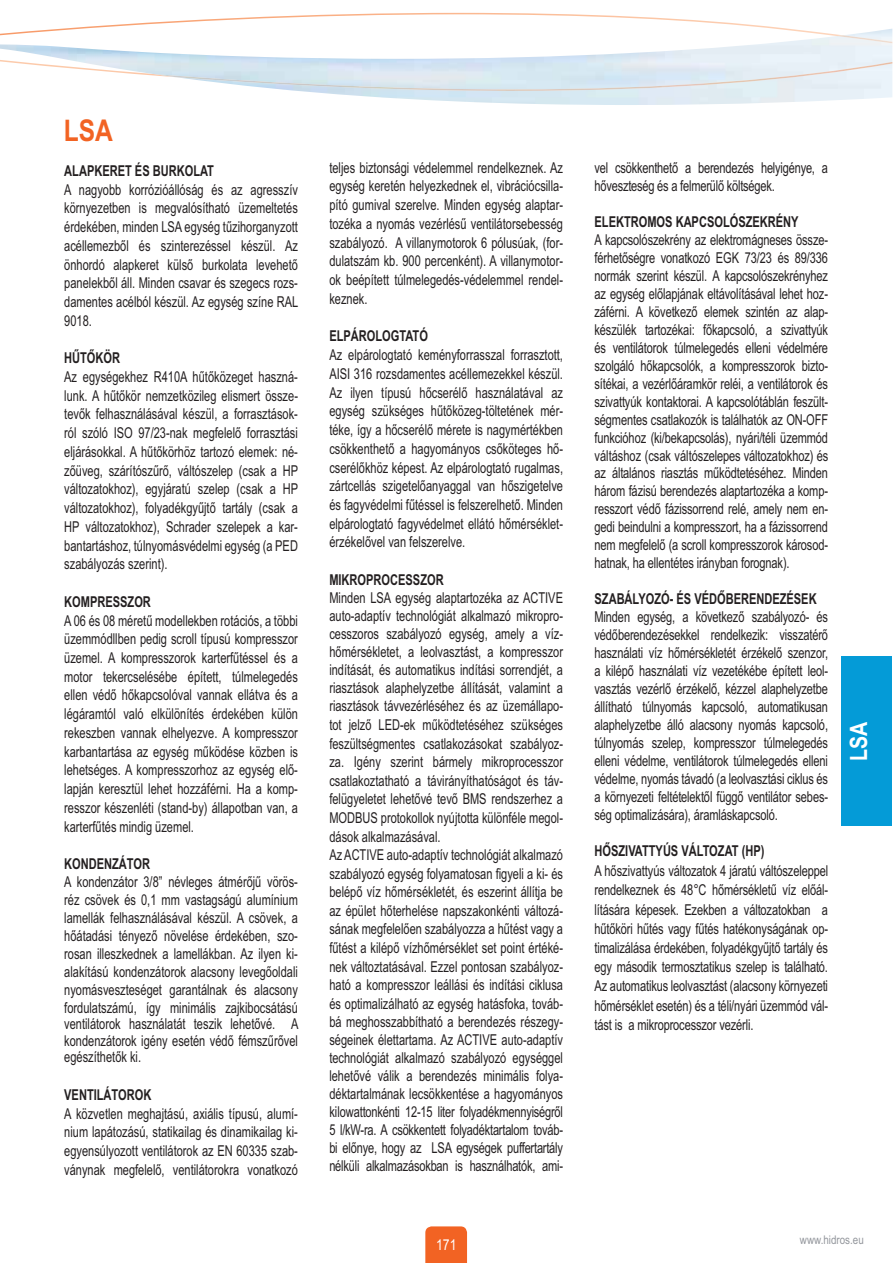
<style>
.page{position:relative;width:893px;height:1263px;background:#fff}
.page>*{position:absolute;margin:0;border:0;box-sizing:border-box;transform-origin:0 0}
.t1{font:700 30px "Arial Narrow";color:#f26323}
.t2{font:700 24px "Arial Narrow";color:#fff}
.t3{font:15px/18.8px "Arial Narrow";color:#231f20;text-align:justify;scale:.9 1}
.t4{font:700 15px "Arial Narrow";color:#231f20;scale:.9 1}
.t5{font:15px "Arial Narrow";color:#fff}
.t6{font:12px "Arial Narrow";color:#93969c}
</style>
<div class="page">
<svg style="left:59px;top:13px;width:730px;height:16px"></svg>
<img style="left:0;top:29px;width:892px;height:76px">
<img style="left:152px;top:62px;width:740px;height:29px">
<img style="left:837px;top:35px;width:55px;height:8px">
<div style="left:425px;top:1226px;width:42px;height:36px;background:#f26323"></div>
<div style="left:841px;top:656px;width:51px;height:170px;background:#049bd7"></div>
<h1 class="t1" style="left:64px;top:119px;width:51px">LSA</h1>
<p class="t4" style="left:64px;top:165px;width:168px">ALAPKERET ÉS BURKOLAT</p>
<p class="t3" style="left:64px;top:181px;width:262px">A nagyobb korrózióállóság és az agresszív környezetben is megvalósítható üzemeltetés érdekében, minden LSA egység tűzihorganyzott acéllemezből és szinterezéssel készül. Az önhordó alapkeret külső burkolata levehető panelekből áll. Minden csavar és szegecs rozs&shy;damentes acélból készül. Az egység színe RAL 9018.</p>
<p class="t4" style="left:64px;top:352px;width:63px">HŰTŐKÖR</p>
<p class="t3" style="left:64px;top:369px;width:261px">Az egységekhez R410A hűtőközeget haszná&shy;lunk. A hűtőkör nemzetközileg elismert össze&shy;tevők felhasználásával készül, a forrasztások&shy;ról szóló ISO 97/23-nak megfelelő forrasztási eljárásokkal. A hűtőkörhöz tartozó elemek: né&shy;zőüveg, szárítószűrő, váltószelep (csak a HP változatokhoz), egyjáratú szelep (csak a HP változatokhoz), folyadékgyűjtő tartály (csak a HP változatokhoz), Schrader szelepek a kar&shy;bantartáshoz, túlnyomásvédelmi egység (a PED szabályozás szerint).</p>
<p class="t4" style="left:64px;top:596px;width:98px">KOMPRESSZOR</p>
<p class="t3" style="left:64px;top:612px;width:261px">A 06 és 08 méretű modellekben rotációs, a többi üzemmódllben pedig scroll típusú kompresszor üzemel. A kompresszorok karterfűtéssel és a motor tekercselésébe épített, túlmelegedés ellen védő hőkapcsolóval vannak ellátva és a légáramtól való elkülönítés érdekében külön rekeszben vannak elhelyezve. A kompresszor karbantartása az egység működése közben is lehetséges. A kompresszorhoz az egység elő&shy;lapján keresztül lehet hozzáférni. Ha a komp&shy;resszor készenléti (stand-by) állapotban van, a karterfűtés mindig üzemel.</p>
<p class="t4" style="left:64px;top:858px;width:97px">KONDENZÁTOR</p>
<p class="t3" style="left:64px;top:874px;width:261px;line-height:18px">A kondenzátor 3/8” névleges átmérőjű vörös&shy;réz csövek és 0,1 mm vastagságú alumínium lamellák felhasználásával készül. A csövek, a hőátadási tényező növelése érdekében, szo&shy;rosan illeszkednek a lamellákban. Az ilyen ki&shy;alakítású kondenzátorok alacsony levegőoldali nyomásveszteséget garantálnak és alacsony fordulatszámú, így minimális zajkibocsátású</p>
<p class="t3" style="left:64px;top:1017px;width:262px;line-height:16.5px">ventilátorok használatát teszik lehetővé. A kondenzátorok igény esetén védő fémszűrővel egészíthetők ki.</p>
<p class="t4" style="left:64px;top:1089px;width:98px">VENTILÁTOROK</p>
<p class="t3" style="left:64px;top:1105px;width:261px">A közvetlen meghajtású, axiális típusú, alumí&shy;nium lapátozású, statikailag és dinamikailag ki&shy;egyensúlyozott ventilátorok az EN 60335 szab&shy;ványnak megfelelő, ventilátorokra vonatkozó</p>
<p class="t3" style="left:329px;top:160px;width:261px">teljes biztonsági védelemmel rendelkeznek. Az egység keretén helyezkednek el, vibrációcsilla&shy;pító gumival szerelve. Minden egység alaptar&shy;tozéka a nyomás vezérlésű ventilátorsebesség szabályozó. A villanymotorok 6 pólusúak, (for&shy;dulatszám kb. 900 percenként). A villanymotor&shy;ok beépített túlmelegedés-védelemmel rendel&shy;keznek.</p>
<p class="t4" style="left:329px;top:331px;width:111px">ELPÁROLOGTATÓ</p>
<p class="t3" style="left:329px;top:347px;width:261px">Az elpárologtató keményforrasszal forrasztott, AISI 316 rozsdamentes acéllemezekkel készül.<br>Az ilyen típusú hőcserélő használatával az egység szükséges hűtőközeg-töltetének mér&shy;téke, így a hőcserélő mérete is nagymértékben csökkenthető a hagyományos csőköteges hő&shy;cserélőkhöz képest. Az elpárologtató rugalmas, zártcellás szigetelőanyaggal van hőszigetelve és fagyvédelmi fűtéssel is felszerelhető. Minden elpárologtató fagyvédelmet ellátó hőmérséklet&shy;érzékelővel van felszerelve.</p>
<p class="t4" style="left:329px;top:574px;width:129px">MIKROPROCESSZOR</p>
<p class="t3" style="left:329px;top:590px;width:261px;line-height:18.3px;text-align:left">Minden LSA egység alaptartozéka az ACTIVE auto-adaptív technológiát alkalmazó mikropro&shy;cesszoros szabályozó egység, amely a víz&shy;hőmérsékletet, a leolvasztást, a kompresszor indítását, és automatikus indítási sorrendjét, a riasztások alaphelyzetbe állítását, valamint a riasztások távvezérléséhez és az üzemállapo&shy;tot jelző LED-ek működtetéséhez szükséges feszültségmentes csatlakozásokat szabályoz&shy;za. Igény szerint bármely mikroprocesszor csatlakoztatható a távirányíthatóságot és táv&shy;felügyeletet lehetővé tevő BMS rendszerhez a MODBUS protokollok nyújtotta különféle megol&shy;dások alkalmazásával.<br>Az ACTIVE auto-adaptív technológiát alkalmazó szabályozó egység folyamatosan figyeli a ki- és belépő víz hőmérsékletét, és eszerint állítja be az épület hőterhelése napszakonkénti változá&shy;sának megfelelően szabályozza a hűtést vagy a fűtést a kilépő vízhőmérséklet set point értéké&shy;nek változtatásával. Ezzel pontosan szabályoz&shy;ható a kompresszor leállási és indítási ciklusa és optimalizálható az egység hatásfoka, továb&shy;bá meghosszabbítható a berendezés részegy&shy;ségeinek élettartama. Az ACTIVE auto-adaptív technológiát alkalmazó szabályozó egységgel lehetővé válik a berendezés minimális folya&shy;déktartalmának lecsökkentése a hagyományos kilowattonkénti 12-15 liter folyadékmennyiségről 5 l/kW-ra. A csökkentett folyadéktartalom továb&shy;bi előnye, hogy az LSA egységek puffertartály nélküli alkalmazásokban is használhatók, ami-</p>
<p class="t3" style="left:594px;top:160px;width:261px;line-height:18px">vel csökkenthető a berendezés helyigénye, a hőveszteség és a felmerülő költségek.</p>
<p class="t4" style="left:594px;top:216px;width:228px">ELEKTROMOS KAPCSOLÓSZEKRÉNY</p>
<p class="t3" style="left:594px;top:232px;width:261px;line-height:18px">A kapcsolószekrény az elektromágneses össze&shy;férhetőségre vonatkozó EGK 73/23 és 89/336 normák szerint készül. A kapcsolószekrényhez az egység előlapjának eltávolításával lehet hoz&shy;záférni. A következő elemek szintén az alap&shy;készülék tartozékai: főkapcsoló, a szivattyúk és ventilátorok túlmelegedés elleni védelmére szolgáló hőkapcsolók, a kompresszorok bizto&shy;sítékai, a vezérlőáramkör reléi, a ventilátorok és szivattyúk kontaktorai. A kapcsolótáblán feszült&shy;ségmentes csatlakozók is találhatók az ON-OFF funkcióhoz (ki/bekapcsolás), nyári/téli üzemmód váltáshoz (csak váltószelepes változatokhoz) és az általános riasztás működtetéséhez. Minden három fázisú berendezés alaptartozéka a komp&shy;resszort védő fázissorrend relé, amely nem en&shy;gedi beindulni a kompresszort, ha a fázissorrend nem megfelelő (a scroll kompresszorok károsod&shy;hatnak, ha ellentétes irányban forognak).</p>
<p class="t4" style="left:594px;top:594px;width:248px">SZABÁLYOZÓ- ÉS VÉDŐBERENDEZÉSEK</p>
<p class="t3" style="left:594px;top:610px;width:261px;line-height:18px">Minden egység, a következő szabályozó- és védőberendezésekkel rendelkezik: visszatérő használati víz hőmérsékletét érzékelő szenzor, a kilépő használati víz vezetékébe épített leol&shy;vasztás vezérlő érzékelő, kézzel alaphelyzetbe állítható túlnyomás kapcsoló, automatikusan alaphelyzetbe álló alacsony nyomás kapcsoló, túlnyomás szelep, kompresszor túlmelegedés elleni védelme, ventilátorok túlmelegedés elleni védelme, nyomás távadó (a leolvasztási ciklus és a környezeti feltételektől függő ventilátor sebes&shy;ség optimalizására), áramláskapcsoló.</p>
<p class="t4" style="left:594px;top:845px;width:190px">HŐSZIVATTYÚS VÁLTOZAT (HP)</p>
<p class="t3" style="left:594px;top:862px;width:261px;line-height:19.2px">A hőszivattyús változatok 4 járatú váltószeleppel rendelkeznek és 48°C hőmérsékletű víz előál&shy;lítására képesek. Ezekben a változatokban a hűtőköri hűtés vagy fűtés hatékonyságának op&shy;timalizálása érdekében, folyadékgyűjtő tartály és egy második termosztatikus szelep is található.<br>Az automatikus leolvasztást (alacsony környezeti hőmérséklet esetén) és a téli/nyári üzemmód vál&shy;tást is a mikroprocesszor vezérli.</p>
<h2 class="t2" style="left:850px;top:761px;width:41px;rotate:-90deg">LSA</h2>
<p class="t5" style="left:436px;top:1240px;width:22px">171</p>
<p class="t6" style="left:800px;top:1236px;width:65px">www.hidros.eu</p>
</div>
